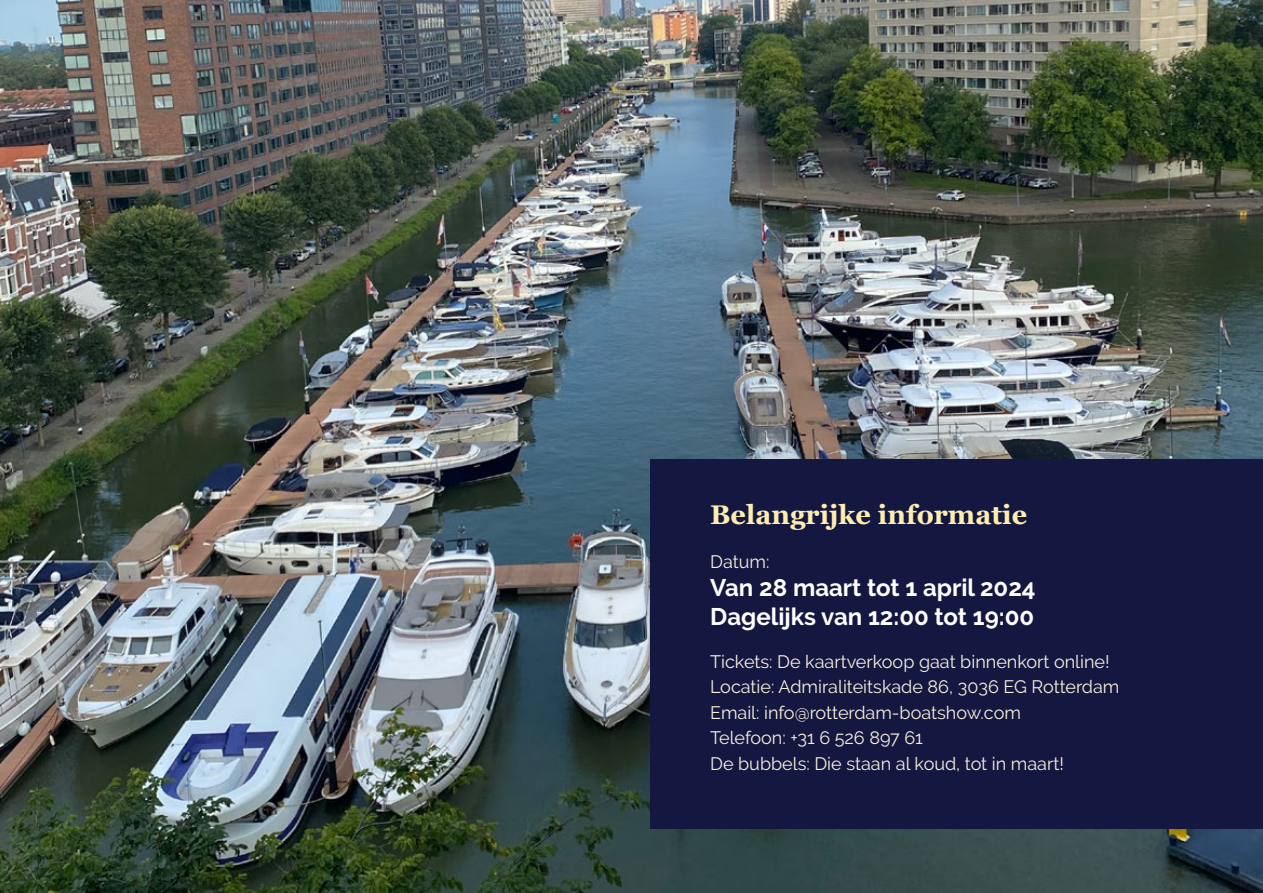
<style>
.page{position:relative;width:1263px;height:893px;background:#fff}
.page>*{position:absolute;margin:0;border:0;box-sizing:border-box;transform-origin:0 0}
.t1{font:700 27px "Georgia";color:#feedae}
.t2{font:700 24px/28.5px "Raleway";color:#fff}
.t3{font:18px/25.5px "Raleway";color:#f8efdd}
</style>
<div class="page">
<img style="left:0;top:0;width:1263px;height:893px">
<div style="left:651px;top:459px;width:612px;height:370px;background:#141841"></div>
<h1 class="t1" style="left:710px;top:498px;width:319px">Belangrijke informatie</h1>
<p class="t3" style="left:710px;top:548px;width:61px">Datum:</p>
<h2 class="t2" style="left:710px;top:573px;width:327px">Van 28 maart tot 1 april 2024<br>Dagelijks van 12:00 tot 19:00</h2>
<p class="t3" style="left:710px;top:648px;width:411px">Tickets: De kaartverkoop gaat binnenkort online!<br>Locatie: Admiraliteitskade 86, 3036 EG Rotterdam Email: info@rotterdam-boatshow.com<br>Telefoon: +31 6 526 897 61<br>De bubbels: Die staan al koud, tot in maart!</p>
</div>
